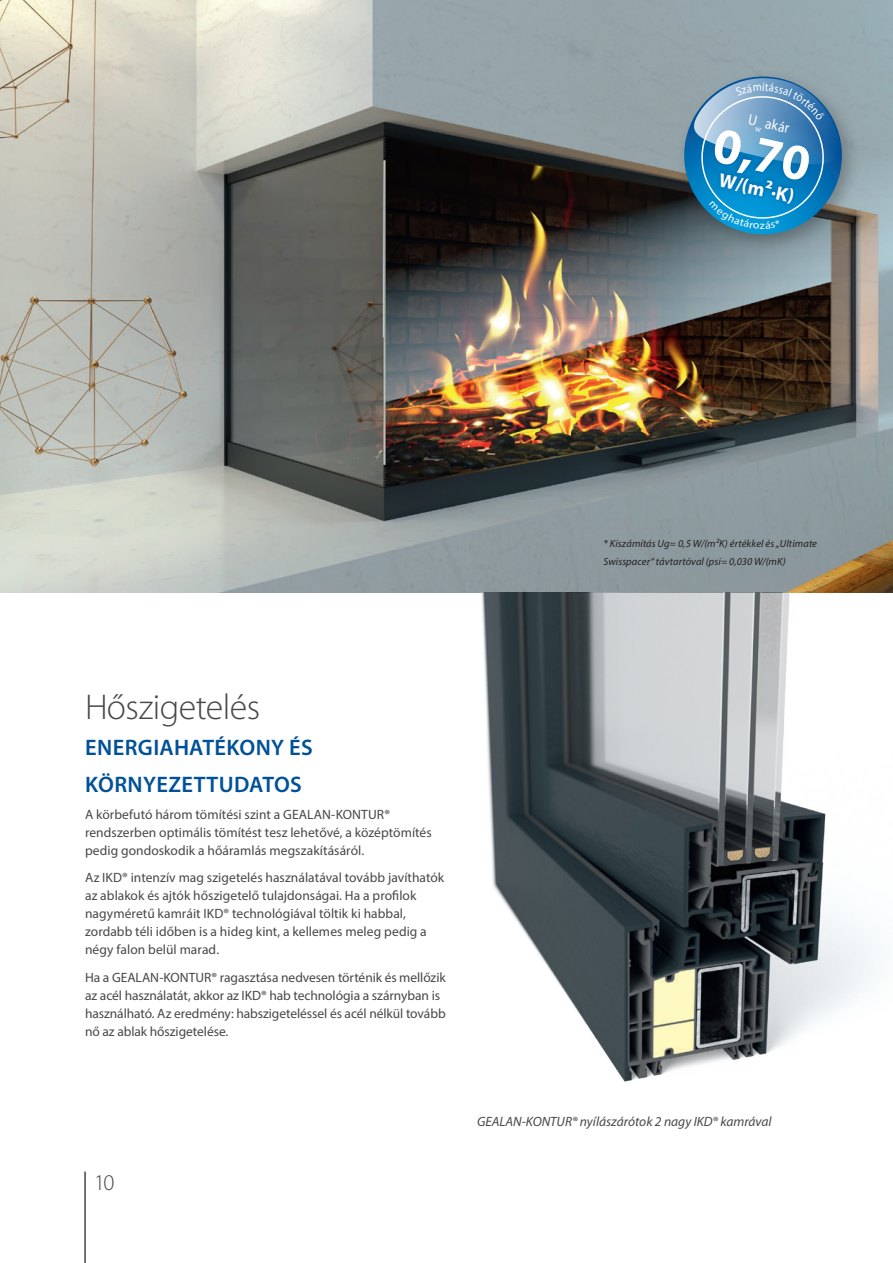
<style>
.page{position:relative;width:893px;height:1263px;background:#fff}
.page>*{position:absolute;margin:0;border:0;box-sizing:border-box;transform-origin:0 0}
.t1{font:700 51px "Myriad Pro";color:#fff}
.t2{font:300 36px "Myriad Pro";letter-spacing:-.015em;color:#464748}
.t3{font:600 22.5px/36.2px "Myriad Pro";letter-spacing:.015em;color:#015198}
.t4{font:300 22.5px "Myriad Pro";color:#464748}
.t5{font:700 19.5px "Myriad Pro";color:#fff}
.t6{font:15px "Myriad Pro";color:#fff;scale:.9 1}
.t7{font:13.5px/18.1px "Myriad Pro";color:#464748}
.t8{font:italic 13.5px "Myriad Pro";color:#464748}
.t9{font:12px "Myriad Pro";color:#fff;scale:.9 1}
.t10{font:10.8px "Myriad Pro";color:#fff;scale:1.08 1}
.t11{font:italic 10.5px/18.1px "Myriad Pro";letter-spacing:.01em;color:#231f20}
</style>
<div class="page">
<img style="left:0;top:0;width:893px;height:592px">
<img style="left:450px;top:592px;width:443px;height:490px">
<hr style="left:84px;top:1171px;width:2px;height:92px;background:#464748">
<div style="left:676px;top:68px;width:186px;height:186px;background:#231f20;opacity:.3"></div>
<svg style="left:677px;top:71px;width:172px;height:171px"></svg>
<p class="t9" style="left:762px;top:79px;width:4px">í</p>
<p class="t6" style="left:751px;top:110px;width:48px;rotate:13deg">U<sub>w</sub> akár</p>
<h1 class="t1" style="left:721px;top:111px;width:100px;rotate:12deg">0,70</h1>
<h3 class="t5" style="left:722px;top:168px;width:78px;rotate:12deg">W/(m²·K)</h3>
<p class="t10" style="left:760px;top:219px;width:6px">z</p>
<p class="t11" style="left:604px;top:534px;width:215px">* Kiszámítás Ug= 0,5 W/(m²K) értékkel és „Ultimate<br>Swisspacer“ távtartóval (psi= 0,030 W/(mK)</p>
<h2 class="t2" style="left:85px;top:685px;width:177px">Hőszigetelés</h2>
<h3 class="t3" style="left:85px;top:729px;width:229px">ENERGIAHATÉKONY ÉS<br>KÖRNYEZETTUDATOS</h3>
<p class="t7" style="left:85px;top:805px;width:348px">A körbefutó három tömítési szint a GEALAN-KONTUR® rendszerben optimális tömítést tesz lehetővé, a középtömítés pedig gondoskodik a hőáramlás megszakításáról.</p>
<p class="t7" style="left:85px;top:868px;width:361px">Az IKD® intenzív mag szigetelés használatával tovább javíthatók az ablakok és ajtók hőszigetelő tulajdonságai. Ha a profilok nagyméretű kamráit IKD® technológiával töltik ki habbal, zordabb téli időben is a hideg kint, a kellemes meleg pedig a négy falon belül marad.</p>
<p class="t7" style="left:85px;top:968px;width:362px">Ha a GEALAN-KONTUR® ragasztása nedvesen történik és mellőzik az acél használatát, akkor az IKD® hab technológia a szárnyban is használható. Az eredmény: habszigeteléssel és acél nélkül tovább nő az ablak hőszigetelése.</p>
<h3 class="t4" style="left:94px;top:1169px;width:22px">10</h3>
<p class="t8" style="left:477px;top:1113px;width:296px">GEALAN-KONTUR® nyílászárótok 2 nagy IKD® kamrával</p>
</div>
